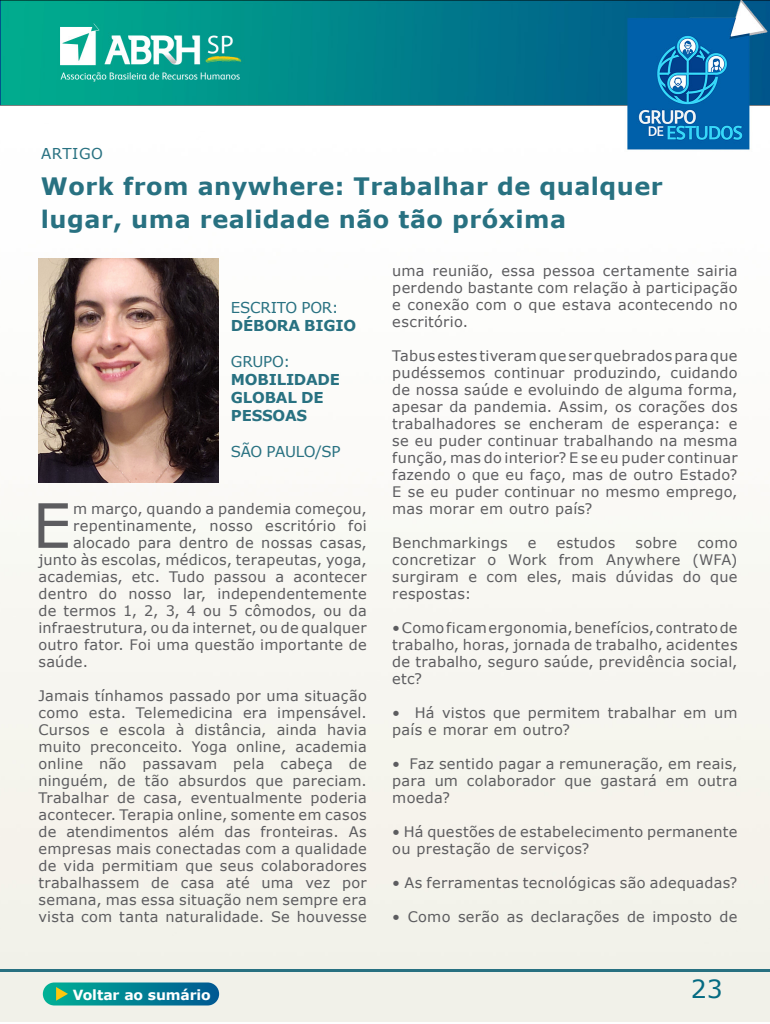
<style>
.page{position:relative;width:770px;height:1024px;background:#fff}
.page>*{position:absolute;margin:0;border:0;box-sizing:border-box;transform-origin:0 0}
.t1{font:61.25px "Verdana";color:#5c5c5f}
.t2{font:25px "Verdana";color:#056b82}
.t3{font:700 24px/33px "Verdana";letter-spacing:.02em;color:#287181}
.t4{font:15px/18px "Verdana";letter-spacing:-.015em;color:#287181}
.t5{font:700 15px/18px "Verdana";letter-spacing:-.015em;color:#287181}
.t6{font:14.5px/17px "Verdana";letter-spacing:.015em;color:#5c5c5f;text-align:justify}
.t7{font:700 14px "Verdana";letter-spacing:-.01em;color:#fff}
.s1{font-weight:700}
</style>
<div class="page">
<img style="left:0;top:0;width:770px;height:1022px">
<hr style="left:0;top:969px;width:770px;height:2px;background:#287181">
<div style="left:43px;top:982px;width:176px;height:24px;background:linear-gradient(to right,#02b196,#005992);border-radius:12px"></div>
<svg style="left:56px;top:987px;width:12px;height:14px"></svg>
<img style="left:38px;top:258px;width:180px;height:224px">
<p class="t4" style="left:41px;top:145px;width:63px">ARTIGO</p>
<p class="t3" style="left:41px;top:169px;width:623px">Work from anywhere: Trabalhar de qualquer lugar, uma realidade não tão próxima</p>
<p class="t6" style="left:392px;top:262px;width:347px">uma reunião, essa pessoa certamente sairia perdendo bastante com relação à participação e conexão com o que estava acontecendo no escritório.</p>
<p class="t6" style="left:392px;top:347px;width:347px">Tabus estes tiveram que ser quebrados para que pudéssemos continuar produzindo, cuidando de nossa saúde e evoluindo de alguma forma, apesar da pandemia. Assim, os corações dos trabalhadores se encheram de esperança: e se eu puder continuar trabalhando na mesma função, mas do interior? E se eu puder continuar fazendo o que eu faço, mas de outro Estado?<br>E se eu puder continuar no mesmo emprego, mas morar em outro país?</p>
<p class="t6" style="left:392px;top:534px;width:117px">Benchmarkings</p>
<p class="t6" style="left:528px;top:534px;width:10px">e</p>
<p class="t6" style="left:556px;top:534px;width:60px">estudos</p>
<p class="t6" style="left:635px;top:534px;width:43px">sobre</p>
<p class="t4" style="left:231px;top:299px;width:127px">ESCRITO POR:<br><span class="s1">DÉBORA BIGIO</span></p>
<p class="t4" style="left:231px;top:353px;width:61px">GRUPO:</p>
<p class="t5" style="left:231px;top:370px;width:111px">MOBILIDADE<br>GLOBAL DE</p>
<p class="t5" style="left:231px;top:406px;width:78px">PESSOAS</p>
<p class="t4" style="left:231px;top:443px;width:111px">SÃO PAULO/SP</p>
<p class="t1" style="left:32px;top:483px;width:40px">E</p>
<p class="t6" style="left:73px;top:500px;width:295px">m março, quando a pandemia começou,</p>
<p class="t6" style="left:73px;top:517px;width:295px">repentinamente, nosso escritório foi</p>
<p class="t6" style="left:73px;top:534px;width:295px">alocado para dentro de nossas casas,</p>
<p class="t6" style="left:38px;top:551px;width:330px">junto às escolas, médicos, terapeutas, yoga,</p>
<p class="t6" style="left:38px;top:568px;width:330px">academias, etc. Tudo passou a acontecer</p>
<p class="t6" style="left:38px;top:585px;width:330px">dentro do nosso lar, independentemente</p>
<p class="t6" style="left:38px;top:602px;width:330px">de termos 1, 2, 3, 4 ou 5 cômodos, ou da</p>
<p class="t6" style="left:38px;top:619px;width:330px">infraestrutura, ou da internet, ou de qualquer</p>
<p class="t6" style="left:38px;top:636px;width:330px">outro fator. Foi uma questão importante de</p>
<p class="t6" style="left:38px;top:653px;width:51px">saúde.</p>
<p class="t6" style="left:38px;top:687px;width:330px">Jamais tínhamos passado por uma situação como esta. Telemedicina era impensável.<br>Cursos e escola à distância, ainda havia muito preconceito. Yoga online, academia online não passavam pela cabeça de ninguém, de tão absurdos que pareciam.<br>Trabalhar de casa, eventualmente poderia acontecer. Terapia online, somente em casos de atendimentos além das fronteiras. As empresas mais conectadas com a qualidade de vida permitiam que seus colaboradores trabalhassem de casa até uma vez por semana, mas essa situação nem sempre era vista com tanta naturalidade. Se houvesse</p>
<p class="t6" style="left:392px;top:534px;width:347px;text-indent:305px">como concretizar o Work from Anywhere (WFA) surgiram e com eles, mais dúvidas do que respostas:</p>
<p class="t6" style="left:392px;top:619px;width:347px">• Como ficam ergonomia, benefícios, contrato de trabalho, horas, jornada de trabalho, acidentes de trabalho, seguro saúde, previdência social, etc?</p>
<p class="t6" style="left:392px;top:704px;width:347px">• Há vistos que permitem trabalhar em um país e morar em outro?</p>
<p class="t6" style="left:392px;top:755px;width:347px">• Faz sentido pagar a remuneração, em reais, para um colaborador que gastará em outra moeda?</p>
<p class="t6" style="left:392px;top:823px;width:347px">• Há questões de estabelecimento permanente ou prestação de serviços?</p>
<p class="t6" style="left:392px;top:874px;width:346px">• As ferramentas tecnológicas são adequadas?</p>
<p class="t6" style="left:392px;top:908px;width:347px">• Como serão as declarações de imposto de</p>
<p class="t7" style="left:73px;top:985px;width:139px">Voltar ao sumário</p>
<p class="t2" style="left:690px;top:971px;width:33px">23</p>
</div>
